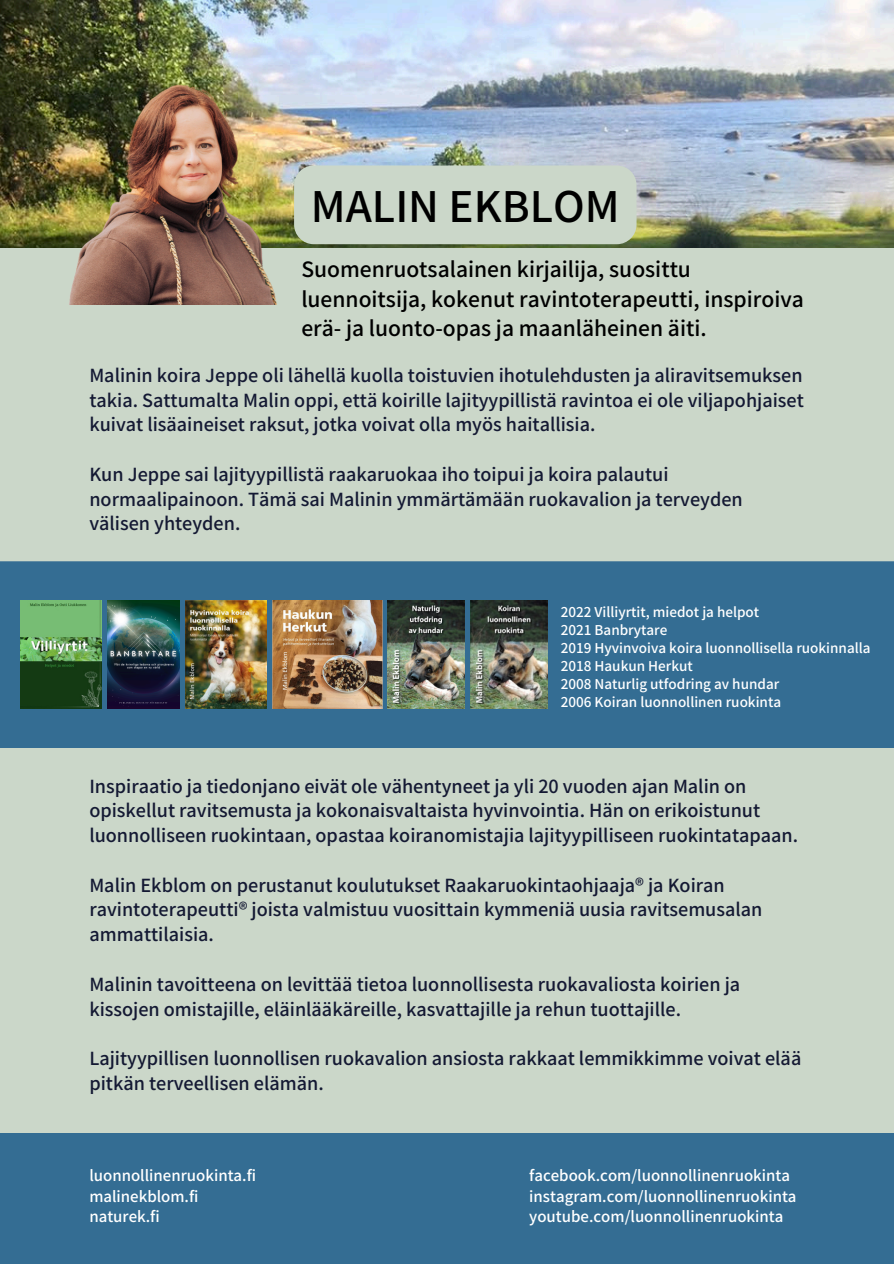
<style>
.page{position:relative;width:894px;height:1264px;background:#fff}
.page>*{position:absolute;margin:0;border:0;box-sizing:border-box;transform-origin:0 0}
.t1{font:500 42px "Source Han Sans JP";color:#000}
.t2{font:500 21px/29.2px "Source Han Sans JP";color:#000}
.t3{font:500 18px/24.8px "Source Han Sans JP";color:#141933}
.t4{font:500 18px/24.8px "Source Han Sans KR";color:#141933;text-align:justify}
.t5{font:500 15px/20.2px "Source Han Sans JP";color:#fff}
.t6{font:500 13.5px "Source Han Sans JP";color:#fff}
</style>
<div class="page">
<div style="left:0;top:0;width:893px;height:1263px;background:#cbd7c9"></div>
<div style="left:0;top:561px;width:893px;height:187px;background:#346d93"></div>
<img style="left:0;top:0;width:893px;height:247px">
<img style="left:60px;top:56px;width:241px;height:248px">
<img style="left:470px;top:600px;width:77px;height:108px">
<img style="left:388px;top:600px;width:76px;height:108px">
<img style="left:272px;top:600px;width:110px;height:108px">
<img style="left:185px;top:600px;width:81px;height:108px">
<img style="left:107px;top:600px;width:72px;height:108px">
<img style="left:20px;top:600px;width:81px;height:108px">
<div style="left:0;top:1132px;width:893px;height:131px;background:#346d93"></div>
<div style="left:294px;top:165px;width:342px;height:79px;background:#cbd7c9;border-radius:20px"></div>
<h4 class="t1" style="left:311px;top:173px;width:310px">MALIN EKBLOM</h4>
<p class="t2" style="left:301px;top:254px;width:504px">Suomenruotsalainen kirjailija, suosittu luennoitsija, kokenut ravintoterapeutti, inspiroiva erä- ja luonto-opas ja maanläheinen äiti.</p>
<p class="t4" style="left:89px;top:362px;width:715px">Malinin koira Jeppe oli lähellä kuolla toistuvien ihotulehdusten ja aliravitsemuksen takia. Sattumalta Malin oppi, että koirille lajityypillistä ravintoa ei ole viljapohjaiset kuivat lisäaineiset raksut, jotka voivat olla myös haitallisia.</p>
<p class="t4" style="left:89px;top:461px;width:654px;text-align:left">Kun Jeppe sai lajityypillistä raakaruokaa iho toipui ja koira palautui normaalipainoon. Tämä sai Malinin ymmärtämään ruokavalion ja terveyden välisen yhteyden.</p>
<p class="t6" style="left:560px;top:601px;width:200px">2022 Villiyrtit, miedot ja helpot</p>
<p class="t6" style="left:560px;top:619px;width:108px">2021 Banbrytare</p>
<p class="t6" style="left:560px;top:637px;width:311px">2019 Hyvinvoiva koira luonnollisella ruokinnalla</p>
<h3 class="t6" style="left:560px;top:655px;width:134px">2018 Haukun Herkut</h3>
<h3 class="t6" style="left:560px;top:673px;width:220px">2008 Naturlig utfodring av hundar</h3>
<h3 class="t6" style="left:560px;top:691px;width:222px">2006 Koiran luonnollinen ruokinta</h3>
<p class="t3" style="left:89px;top:772px;width:710px">Inspiraatio ja tiedonjano eivät ole vähentyneet ja yli 20 vuoden ajan Malin on opiskellut ravitsemusta ja kokonaisvaltaista hyvinvointia. Hän on erikoistunut luonnolliseen ruokintaan, opastaa koiranomistajia lajityypilliseen ruokintatapaan.</p>
<p class="t3" style="left:89px;top:871px;width:674px">Malin Ekblom on perustanut koulutukset Raakaruokintaohjaaja® ja Koiran ravintoterapeutti® joista valmistuu vuosittain kymmeniä uusia ravitsemusalan ammattilaisia.</p>
<p class="t3" style="left:89px;top:970px;width:652px">Malinin tavoitteena on levittää tietoa luonnollisesta ruokavaliosta koirien ja kissojen omistajille, eläinlääkäreille, kasvattajille ja rehun tuottajille.</p>
<p class="t3" style="left:89px;top:1045px;width:713px">Lajityypillisen luonnollisen ruokavalion ansiosta rakkaat lemmikkimme voivat elää pitkän terveellisen elämän.</p>
<h3 class="t5" style="left:89px;top:1164px;width:168px">luonnollinenruokinta.fi malinekblom.fi naturek.fi</h3>
<h4 class="t5" style="left:529px;top:1164px;width:269px">facebook.com/luonnollinenruokinta instagram.com/luonnollinenruokinta youtube.com/luonnollinenruokinta</h4>
</div>
